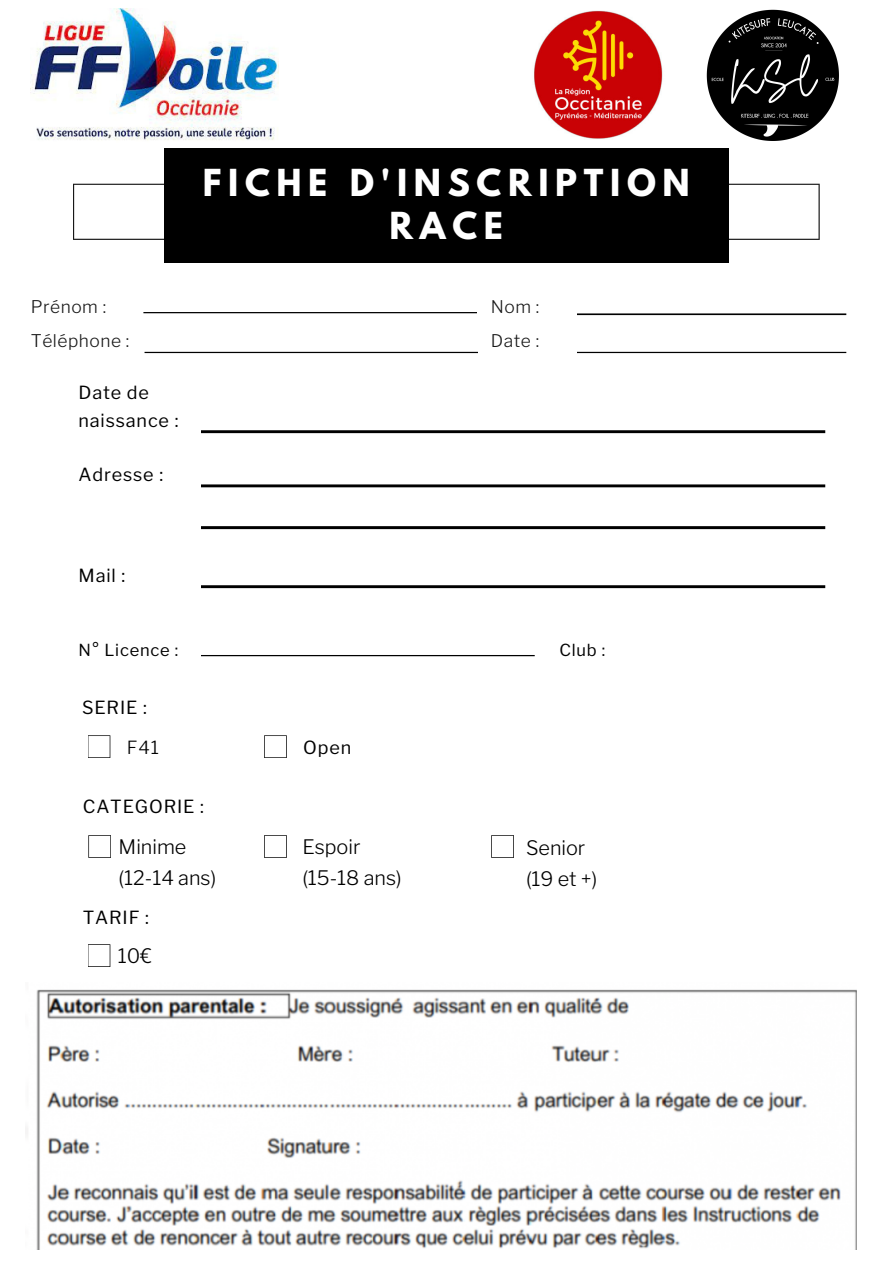
<style>
.page{position:relative;width:893px;height:1264px;background:#fff}
.page>*{position:absolute;margin:0;border:0;box-sizing:border-box;transform-origin:0 0}
.t1{font:700 33px/42.8px "League Spartan";letter-spacing:.2em;color:#fff;text-align:center}
.t2{font:300 19.8px/31.5px "Libre Franklin";color:#000}
.t3{font:18px/28px "Libre Franklin";letter-spacing:.05em;color:#000}
.t4{font:300 18px "Libre Franklin";color:#000}
.t5{font:300 17.4px/34.5px "Libre Franklin";letter-spacing:.03em;color:#181818}
.t6{font:16.5px "Libre Franklin";letter-spacing:.05em;color:#000}
</style>
<div class="page">
<svg style="left:73px;top:184px;width:746px;height:56px"></svg>
<div style="left:164px;top:148px;width:564px;height:115px;background:#000"></div>
<svg style="left:143px;top:312px;width:334px;height:1px"></svg>
<svg style="left:577px;top:313px;width:269px;height:2px"></svg>
<svg style="left:577px;top:352px;width:269px;height:1px"></svg>
<svg style="left:201px;top:484px;width:624px;height:3px;background:#252525"></svg>
<svg style="left:201px;top:526px;width:624px;height:3px;background:#0c0c0c"></svg>
<svg style="left:201px;top:585px;width:624px;height:3px;background:#141414"></svg>
<svg style="left:201px;top:430px;width:624px;height:3px;background:#151515"></svg>
<svg style="left:144px;top:352px;width:334px;height:1px"></svg>
<svg style="left:201px;top:655px;width:333px;height:1px"></svg>
<svg style="left:88px;top:735px;width:22px;height:23px"></svg>
<svg style="left:491px;top:835px;width:23px;height:22px"></svg>
<svg style="left:88px;top:835px;width:23px;height:22px"></svg>
<svg style="left:264px;top:835px;width:23px;height:22px"></svg>
<img style="left:25px;top:989px;width:831px;height:260px">
<svg style="left:88px;top:944px;width:22px;height:23px"></svg>
<img style="left:706px;top:9px;width:132px;height:132px">
<img style="left:534px;top:10px;width:129px;height:129px">
<img style="left:31px;top:8px;width:247px;height:132px">
<svg style="left:264px;top:735px;width:23px;height:23px"></svg>
<h1 class="t1" style="left:203px;top:166px;width:488px">FICHE D'INSCRIPTION<br>RACE</h1>
<p class="t5" style="left:31px;top:289px;width:100px">Prénom :<br>Téléphone :</p>
<p class="t5" style="left:491px;top:289px;width:50px">Nom :<br>Date :</p>
<p class="t3" style="left:78px;top:379px;width:101px">Date de naissance :</p>
<p class="t3" style="left:78px;top:460px;width:86px">Adresse :</p>
<p class="t3" style="left:78px;top:562px;width:48px">Mail :</p>
<p class="t6" style="left:78px;top:640px;width:101px">N° Licence :</p>
<p class="t3" style="left:82px;top:693px;width:66px">SERIE :</p>
<p class="t4" style="left:127px;top:736px;width:34px">F41</p>
<p class="t3" style="left:303px;top:733px;width:50px">Open</p>
<p class="t3" style="left:83px;top:793px;width:123px">CATEGORIE :</p>
<p class="t2" style="left:119px;top:830px;width:99px">Minime (12-14 ans)</p>
<p class="t3" style="left:83px;top:903px;width:68px">TARIF :</p>
<p class="t2" style="left:118px;top:939px;width:36px">10€</p>
<p class="t2" style="left:302px;top:830px;width:101px">Espoir (15-18 ans)</p>
<p class="t6" style="left:559px;top:640px;width:47px">Club :</p>
<p class="t2" style="left:526px;top:831px;width:73px">Senior (19 et +)</p>
</div>
